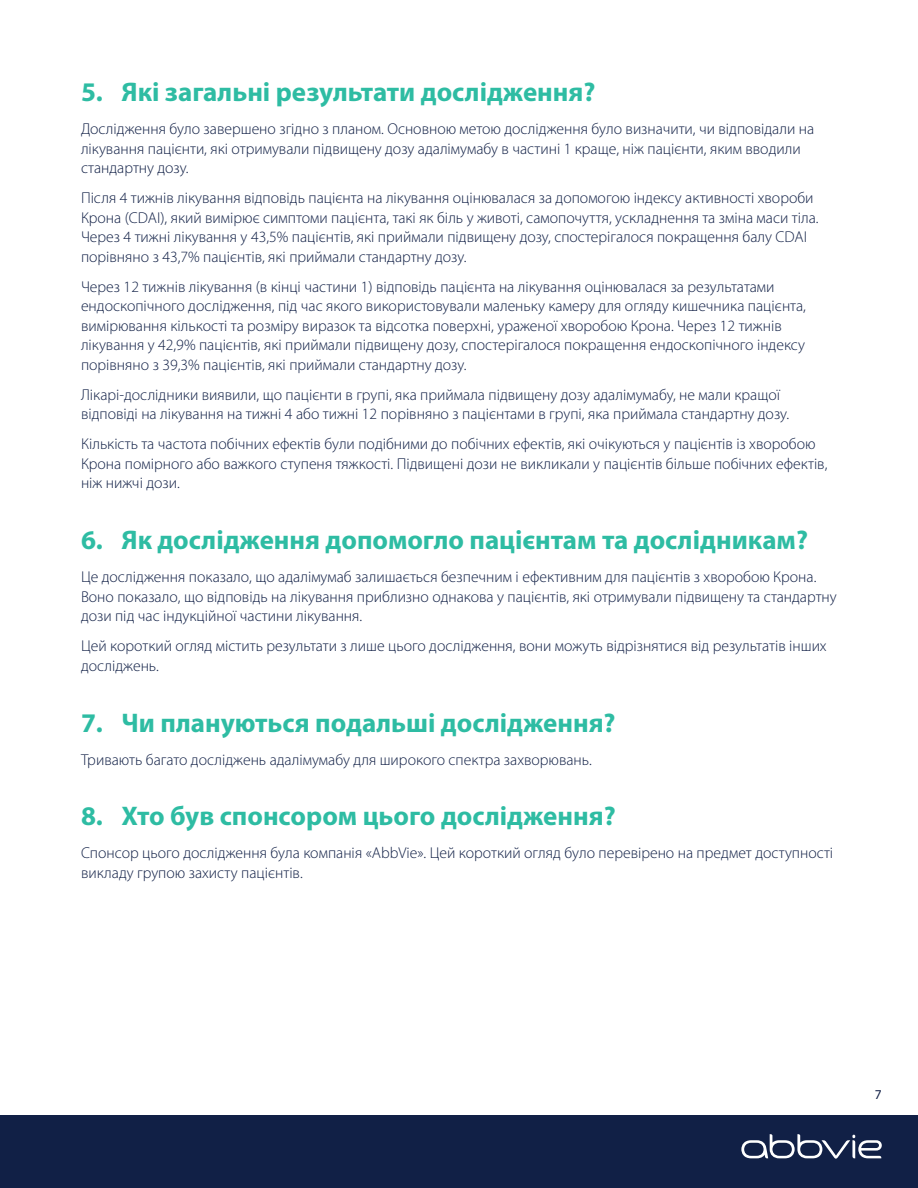
<style>
.page{position:relative;width:918px;height:1188px;background:#fff}
.page>*{position:absolute;margin:0;border:0;box-sizing:border-box;transform-origin:0 0}
.t1{font:700 27px "Myriad Pro";color:#2ebca3}
.t2{font:300 15.75px/19.5px "Myriad Pro";color:#112046}
.t3{font:13.5px "Myriad Pro";color:#112046}
</style>
<div class="page">
<div style="left:0;top:1115px;width:918px;height:73px;background:#112046"></div>
<svg style="left:741px;top:1134px;width:141px;height:25px"></svg>
<h1 class="t1" style="left:81px;top:75px;width:516px">5. Які загальні результати дослідження?</h1>
<p class="t2" style="left:81px;top:119px;width:735px">Дослідження було завершено згідно з планом. Основною метою дослідження було визначити, чи відповідали на лікування пацієнти, які отримували підвищену дозу адалімумабу в частині 1 краще, ніж пацієнти, яким вводили стандартну дозу.</p>
<p class="t2" style="left:81px;top:188px;width:739px">Після 4 тижнів лікування відповідь пацієнта на лікування оцінювалася за допомогою індексу активності хвороби Крона (CDAI), який вимірює симптоми пацієнта, такі як біль у животі, самопочуття, ускладнення та зміна маси тіла.<br>Через 4 тижні лікування у 43,5% пацієнтів, які приймали підвищену дозу, спостерігалося покращення балу CDAI порівняно з 43,7% пацієнтів, які приймали стандартну дозу.</p>
<p class="t2" style="left:81px;top:277px;width:726px">Через 12 тижнів лікування (в кінці частини 1) відповідь пацієнта на лікування оцінювалася за результатами ендоскопічного дослідження, під час якого використовували маленьку камеру для огляду кишечника пацієнта, вимірювання кількості та розміру виразок та відсотка поверхні, ураженої хворобою Крона. Через 12 тижнів лікування у 42,9% пацієнтів, які приймали підвищену дозу, спостерігалося покращення ендоскопічного індексу порівняно з 39,3% пацієнтів, які приймали стандартну дозу.</p>
<p class="t2" style="left:81px;top:385px;width:710px">Лікарі-дослідники виявили, що пацієнти в групі, яка приймала підвищену дозу адалімумабу, не мали кращої відповіді на лікування на тижні 4 або тижні 12 порівняно з пацієнтами в групі, яка приймала стандартну дозу.</p>
<p class="t2" style="left:81px;top:434px;width:748px">Кількість та частота побічних ефектів були подібними до побічних ефектів, які очікуються у пацієнтів із хворобою<br>Крона помірного або важкого ступеня тяжкості. Підвищені дози не викликали у пацієнтів більше побічних ефектів, ніж нижчі дози.</p>
<h1 class="t1" style="left:81px;top:522px;width:729px">6. Як дослідження допомогло пацієнтам та дослідникам?</h1>
<p class="t2" style="left:81px;top:567px;width:757px">Це дослідження показало, що адалімумаб залишається безпечним і ефективним для пацієнтів з хворобою Крона.<br>Воно показало, що відповідь на лікування приблизно однакова у пацієнтів, які отримували підвищену та стандартну дози під час індукційної частини лікування.</p>
<p class="t2" style="left:81px;top:636px;width:747px">Цей короткий огляд містить результати з лише цього дослідження, вони можуть відрізнятися від результатів інших досліджень.</p>
<h1 class="t1" style="left:81px;top:705px;width:536px">7. Чи плануються подальші дослідження?</h1>
<p class="t2" style="left:81px;top:749px;width:512px">Тривають багато досліджень адалімумабу для широкого спектра захворювань.</p>
<h1 class="t1" style="left:81px;top:799px;width:536px">8. Хто був спонсором цього дослідження?</h1>
<p class="t2" style="left:81px;top:843px;width:754px">Спонсор цього дослідження була компанія «AbbVie». Цей короткий огляд було перевірено на предмет доступності викладу групою захисту пацієнтів.</p>
<p class="t3" style="left:875px;top:1086px;width:8px">7</p>
</div>
